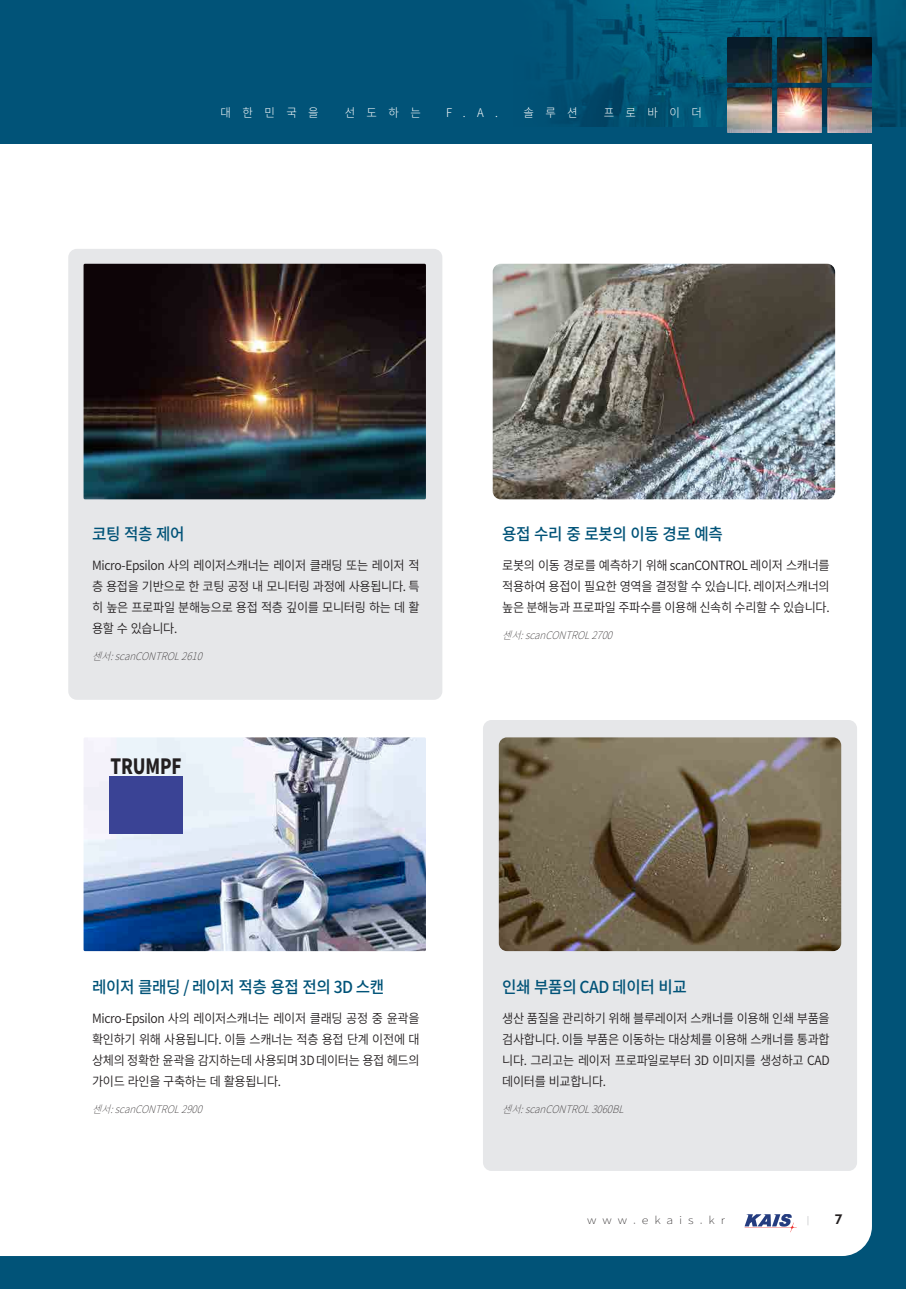
<style>
.page{position:relative;width:906px;height:1289px;background:#fff}
.page>*{position:absolute;margin:0;border:0;box-sizing:border-box;transform-origin:0 0}
.t1{font:900 21px "Noto Sans CJ Kkr";letter-spacing:-.01em;color:#231f20;scale:.8 1}
.t2{font:500 16.5px "Noto Sans CJ Kkr";letter-spacing:-.025em;color:#015378;scale:.95 1}
.t3{font:600 12.75px/21px "Noto Sans CJ Kkr";letter-spacing:-.025em;color:#231f20;text-align:justify;scale:.95 1}
.t4{font:300 12px "Noto Sans CJ Kkr";letter-spacing:1em;color:#fff;scale:.95 1}
.t5{font:500 12px "Keep Calm";color:#231f20}
.t6{font:italic 100 10.5px "Noto Sans CJ Kkr";color:#231f20;scale:.95 1}
.t7{font:100 10.5px "Noto Sans CJ Kkr";letter-spacing:.47em;color:#231f20;scale:1.2 1}
.t8{font:100 8.4px "Noto Sans CJ Kkr";color:#939598;scale:1.25 1}
</style>
<div class="page">
<div style="left:0;top:0;width:906px;height:1288px;background:#015378"></div>
<div style="left:0;top:144px;width:872px;height:1111px;background:#fff"></div>
<img style="left:556px;top:0;width:350px;height:127px">
<svg style="left:744px;top:1213px;width:52px;height:19px"></svg>
<img style="left:727px;top:37px;width:145px;height:96px">
<div style="left:68px;top:249px;width:374px;height:450px;background:#e6e7e9;border-radius:9px"></div>
<div style="left:483px;top:720px;width:374px;height:450px;background:#e6e7e9;border-radius:9px"></div>
<img style="left:84px;top:737px;width:342px;height:214px">
<img style="left:84px;top:264px;width:342px;height:235px">
<img style="left:499px;top:737px;width:342px;height:214px">
<img style="left:493px;top:264px;width:342px;height:235px">
<div style="left:109px;top:776px;width:74px;height:57px;background:#3a4395"></div>
<p class="t4" style="left:221px;top:106px;width:105px">대한민국을</p>
<p class="t4" style="left:345px;top:106px;width:82px">선도하는</p>
<p class="t4" style="left:446px;top:106px;width:56px">F.A.</p>
<p class="t4" style="left:523px;top:106px;width:59px">솔루션</p>
<p class="t4" style="left:604px;top:106px;width:105px">프로바이더</p>
<p class="t2" style="left:92px;top:524px;width:99px">코팅 적층 제어</p>
<p class="t3" style="left:92px;top:554px;width:346px">Micro-Epsilon 사의 레이저스캐너는 레이저 클래딩 또는 레이저 적 층 용접을 기반으로 한 코팅 공정 내 모니터링 과정에 사용됩니다. 특 히 높은 프로파일 분해능으로 용접 적층 깊이를 모니터링 하는 데 활 용할 수 있습니다.</p>
<p class="t6" style="left:92px;top:650px;width:126px">센서:scanCONTROL2610</p>
<p class="t1" style="left:110px;top:754px;width:90px">TRUMPF</p>
<p class="t2" style="left:92px;top:977px;width:309px">레이저 클래딩 / 레이저 적층 용접 전의 3D 스캔</p>
<p class="t3" style="left:92px;top:1008px;width:346px">Micro-Epsilon 사의 레이저스캐너는 레이저 클래딩 공정 중 윤곽을 확인하기 위해 사용됩니다. 이들 스캐너는 적층 용접 단계 이전에 대 상체의 정확한 윤곽을 감지하는데 사용되며 3D 데이터는 용접 헤드의 가이드 라인을 구축하는 데 활용됩니다.</p>
<p class="t6" style="left:92px;top:1103px;width:126px">센서:scanCONTROL2900</p>
<p class="t2" style="left:502px;top:524px;width:234px">용접 수리 중 로봇의 이동 경로 예측</p>
<p class="t3" style="left:502px;top:554px;width:346px">로봇의 이동 경로를 예측하기 위해 scanCONTROL 레이저 스캐너를 적용하여 용접이 필요한 영역을 결정할 수 있습니다. 레이저스캐너의 높은 분해능과 프로파일 주파수를 이용해 신속히 수리할 수 있습니다.</p>
<p class="t6" style="left:502px;top:629px;width:126px">센서:scanCONTROL2700</p>
<p class="t2" style="left:502px;top:977px;width:196px">인쇄 부품의 CAD 데이터 비교</p>
<p class="t3" style="left:502px;top:1008px;width:346px">생산 품질을 관리하기 위해 블루레이저 스캐너를 이용해 인쇄 부품을 검사합니다. 이들 부품은 이동하는 대상체를 이용해 스캐너를 통과합 니다. 그리고는 레이저 프로파일로부터 3D 이미지를 생성하고 CAD 데이터를 비교합니다.</p>
<p class="t6" style="left:502px;top:1103px;width:138px">센서:scanCONTROL3060BL</p>
<p class="t7" style="left:587px;top:1214px;width:116px">www.ekais.kr</p>
<p class="t8" style="left:806px;top:1215px;width:4px">|</p>
<p class="t5" style="left:835px;top:1209px;width:9px">7</p>
</div>
